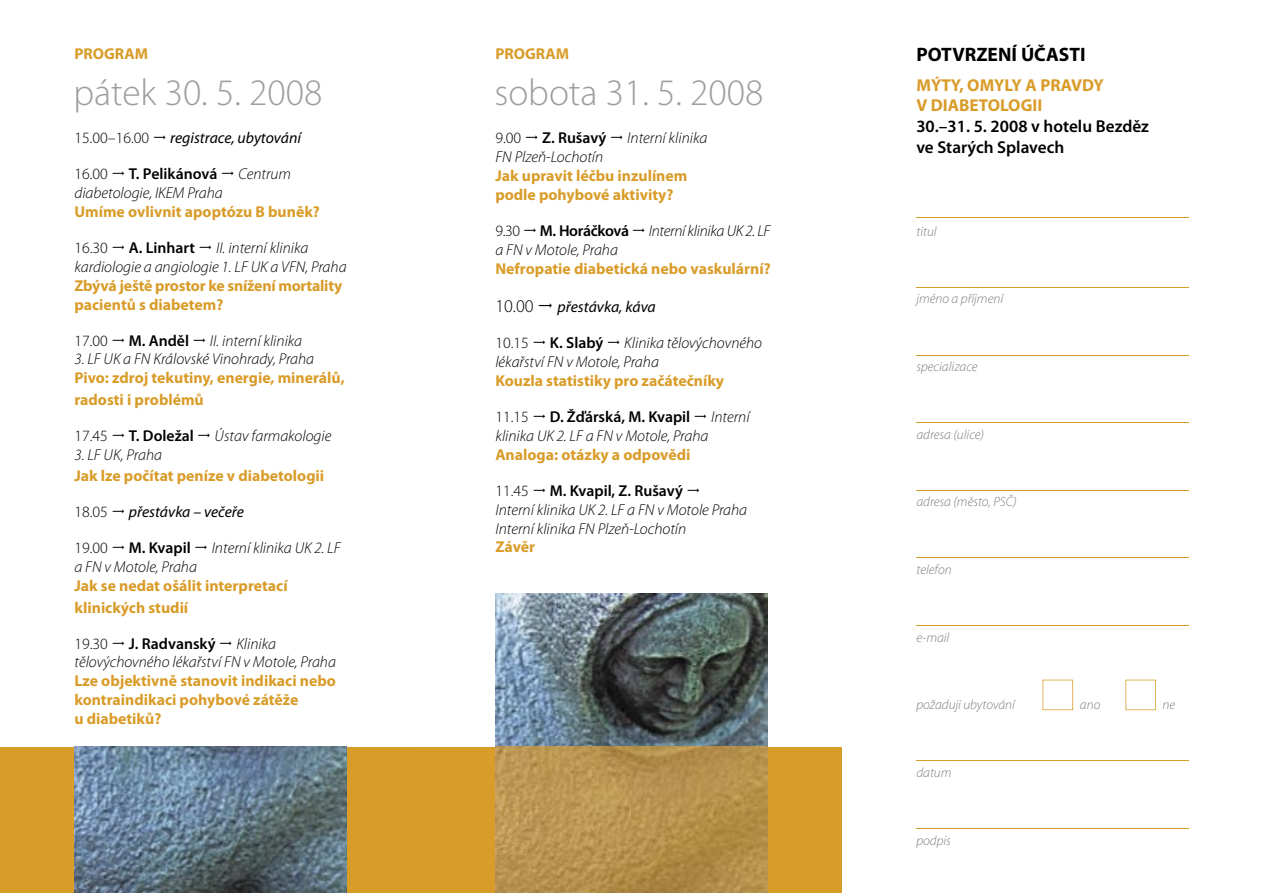
<style>
.page{position:relative;width:1263px;height:893px;background:#fff}
.page>*{position:absolute;margin:0;border:0;box-sizing:border-box;transform-origin:0 0}
.t1{font:300 37.5px "Myriad Pro";color:#9e9e9f}
.t2{font:700 19.5px "Myriad Pro";color:#000}
.t3{font:300 18px "Myriad Pro";color:#000}
.t4{font:600 17.25px/20.7px "Myriad Pro";color:#000}
.t5{font:700 17.25px/20.7px "Myriad Pro";color:#d99c29}
.t6{font:700 15.75px/18.9px "Myriad Pro";color:#d99c29}
.t7{font:italic 300 15.75px/18.9px "Myriad Pro";color:#000}
.t8{font:600 15.75px "Myriad Pro";color:#000}
.t9{font:300 15.75px "Myriad Pro";color:#000}
.t10{font:italic 300 15.75px/18.9px "Myriad Pro";letter-spacing:-.02em;color:#000}
.t11{font:italic 15.75px "Myriad Pro";color:#000}
.t12{font:italic 300 13.5px "Myriad Pro";color:#7b7c7c}
.s1{font-style:normal}
.s2{font-weight:600;font-style:normal}
</style>
<div class="page">
<div style="left:0;top:747px;width:842px;height:146px;background:#d99c29"></div>
<img style="left:495px;top:594px;width:272px;height:153px">
<svg style="left:495px;top:747px;width:273px;height:146px;background:#b7914e"></svg>
<hr style="left:916px;top:217px;width:272px;height:1px;background:#d99c29">
<hr style="left:916px;top:287px;width:272px;height:1px;background:#d99c29">
<hr style="left:916px;top:355px;width:272px;height:1px;background:#d99c29">
<hr style="left:916px;top:422px;width:272px;height:1px;background:#d99c29">
<hr style="left:916px;top:490px;width:272px;height:1px;background:#d99c29">
<hr style="left:916px;top:557px;width:272px;height:1px;background:#d99c29">
<hr style="left:916px;top:625px;width:272px;height:1px;background:#d99c29">
<hr style="left:916px;top:760px;width:272px;height:1px;background:#d99c29">
<hr style="left:916px;top:828px;width:272px;height:1px;background:#d99c29">
<svg style="left:1042px;top:680px;width:31px;height:30px"></svg>
<svg style="left:1125px;top:680px;width:31px;height:30px"></svg>
<img style="left:74px;top:747px;width:273px;height:146px">
<p class="t6" style="left:74px;top:44px;width:75px">PROGRAM</p>
<h1 class="t1" style="left:73px;top:72px;width:250px">pátek 30. 5. 2008</h1>
<p class="t9" style="left:74px;top:129px;width:76px">15.00–16.00</p>
<p class="t11" style="left:170px;top:130px;width:132px">registrace, ubytování</p>
<p class="t9" style="left:74px;top:165px;width:35px">16.00</p>
<p class="t8" style="left:129px;top:165px;width:90px">T. Pelikánová</p>
<p class="t7" style="left:238px;top:165px;width:54px">Centrum</p>
<p class="t7" style="left:74px;top:184px;width:150px">diabetologie, IKEM Praha</p>
<p class="t6" style="left:74px;top:202px;width:247px">Umíme ovlivnit apoptózu B buněk?</p>
<p class="t9" style="left:74px;top:239px;width:35px">16.30</p>
<p class="t8" style="left:129px;top:239px;width:68px">A. Linhart</p>
<p class="t7" style="left:74px;top:239px;width:274px;text-indent:142px">II. interní klinika kardiologie a angiologie 1. LF UK a VFN, Praha</p>
<p class="t6" style="left:74px;top:276px;width:269px">Zbývá ještě prostor ke snížení mortality pacientů s diabetem?</p>
<p class="t9" style="left:74px;top:332px;width:35px">17.00</p>
<p class="t8" style="left:129px;top:332px;width:62px">M. Anděl</p>
<p class="t7" style="left:210px;top:331px;width:94px">II. interní klinika</p>
<p class="t7" style="left:74px;top:350px;width:241px">3. LF UK a FN Královské Vinohrady, Praha</p>
<p class="t6" style="left:74px;top:367px;width:272px;line-height:21.6px">Pivo: zdroj tekutiny, energie, minerálů, radosti i problémů</p>
<p class="t9" style="left:74px;top:427px;width:35px">17.45</p>
<p class="t8" style="left:129px;top:427px;width:67px">T. Doležal</p>
<p class="t7" style="left:215px;top:427px;width:118px">Ústav farmakologie</p>
<p class="t7" style="left:74px;top:445px;width:89px">3. LF UK, Praha</p>
<p class="t6" style="left:74px;top:467px;width:251px">Jak lze počítat peníze v diabetologii</p>
<p class="t9" style="left:74px;top:503px;width:35px">18.05</p>
<p class="t11" style="left:129px;top:504px;width:117px">přestávka – večeře</p>
<p class="t9" style="left:74px;top:539px;width:35px">19.00</p>
<p class="t8" style="left:129px;top:539px;width:63px">M. Kvapil</p>
<p class="t7" style="left:212px;top:539px;width:131px">Interní klinika UK 2. LF</p>
<p class="t7" style="left:74px;top:558px;width:124px">a FN v Motole, Praha</p>
<p class="t6" style="left:74px;top:575px;width:215px;line-height:21.6px">Jak se nedat ošálit interpretací klinických studií</p>
<p class="t9" style="left:74px;top:635px;width:35px">19.30</p>
<p class="t8" style="left:129px;top:634px;width:88px">J. Radvanský</p>
<p class="t7" style="left:74px;top:634px;width:263px;text-indent:162px">Klinika tělovýchovného lékařství FN v Motole, Praha</p>
<p class="t6" style="left:74px;top:672px;width:263px">Lze objektivně stanovit indikaci nebo kontraindikaci pohybové zátěže<br>u diabetiků?</p>
<p class="t6" style="left:495px;top:44px;width:75px">PROGRAM</p>
<h1 class="t1" style="left:494px;top:72px;width:270px">sobota 31. 5. 2008</h1>
<p class="t9" style="left:495px;top:129px;width:27px">9.00</p>
<p class="t8" style="left:542px;top:129px;width:66px">Z. Rušavý</p>
<p class="t7" style="left:627px;top:129px;width:82px">Interní klinika</p>
<p class="t7" style="left:495px;top:148px;width:109px">FN Plzeň-Lochotín</p>
<p class="t6" style="left:495px;top:167px;width:193px">Jak upravit léčbu inzulínem podle pohybové aktivity?</p>
<p class="t10" style="left:495px;top:222px;width:277px"><span class="s1">9.30</span> <span class="s2">M. Horáčková</span> Interní klinika UK 2. LF a FN v Motole, Praha</p>
<p class="t6" style="left:495px;top:259px;width:277px">Nefropatie diabetická nebo vaskulární?</p>
<p class="t3" style="left:495px;top:296px;width:40px">10.00</p>
<p class="t11" style="left:558px;top:299px;width:100px">přestávka, káva</p>
<p class="t9" style="left:495px;top:334px;width:35px">10.15</p>
<p class="t8" style="left:550px;top:334px;width:55px">K. Slabý</p>
<p class="t7" style="left:495px;top:334px;width:268px;text-indent:129px">Klinika tělovýchovného lékařství FN v Motole, Praha</p>
<p class="t6" style="left:495px;top:371px;width:230px">Kouzla statistiky pro začátečníky</p>
<p class="t9" style="left:495px;top:408px;width:35px">11.15</p>
<p class="t8" style="left:550px;top:408px;width:142px">D. Žďárská, M. Kvapil</p>
<p class="t7" style="left:711px;top:408px;width:40px">Interní</p>
<p class="t7" style="left:495px;top:427px;width:215px">klinika UK 2. LF a FN v Motole, Praha</p>
<p class="t6" style="left:495px;top:445px;width:197px">Analoga: otázky a odpovědi</p>
<p class="t9" style="left:495px;top:482px;width:35px">11.45</p>
<p class="t8" style="left:550px;top:482px;width:135px">M. Kvapil, Z. Rušavý</p>
<p class="t7" style="left:495px;top:500px;width:253px">Interní klinika UK 2. LF a FN v Motole Praha<br>Interní klinika FN Plzeň-Lochotín</p>
<p class="t6" style="left:495px;top:538px;width:41px">Závěr</p>
<p class="t2" style="left:916px;top:44px;width:171px">POTVRZENÍ ÚČASTI</p>
<p class="t5" style="left:916px;top:75px;width:189px">MÝTY, OMYLY A PRAVDY<br>V DIABETOLOGII</p>
<p class="t4" style="left:916px;top:116px;width:234px">30.–31. 5. 2008 v hotelu Bezděz ve Starých Splavech</p>
<p class="t12" style="left:916px;top:224px;width:22px">titul</p>
<p class="t12" style="left:916px;top:292px;width:88px">jméno a příjmení</p>
<p class="t12" style="left:916px;top:359px;width:63px">specializace</p>
<p class="t12" style="left:916px;top:427px;width:69px">adresa (ulice)</p>
<p class="t12" style="left:916px;top:495px;width:102px">adresa (město, PSČ)</p>
<p class="t12" style="left:916px;top:562px;width:37px">telefon</p>
<p class="t12" style="left:916px;top:630px;width:34px">e-mail</p>
<p class="t12" style="left:916px;top:698px;width:100px">požaduji ubytování</p>
<p class="t12" style="left:1080px;top:698px;width:22px">ano</p>
<p class="t12" style="left:1162px;top:698px;width:14px">ne</p>
<p class="t12" style="left:916px;top:765px;width:37px">datum</p>
<p class="t12" style="left:916px;top:833px;width:36px">podpis</p>
</div>
